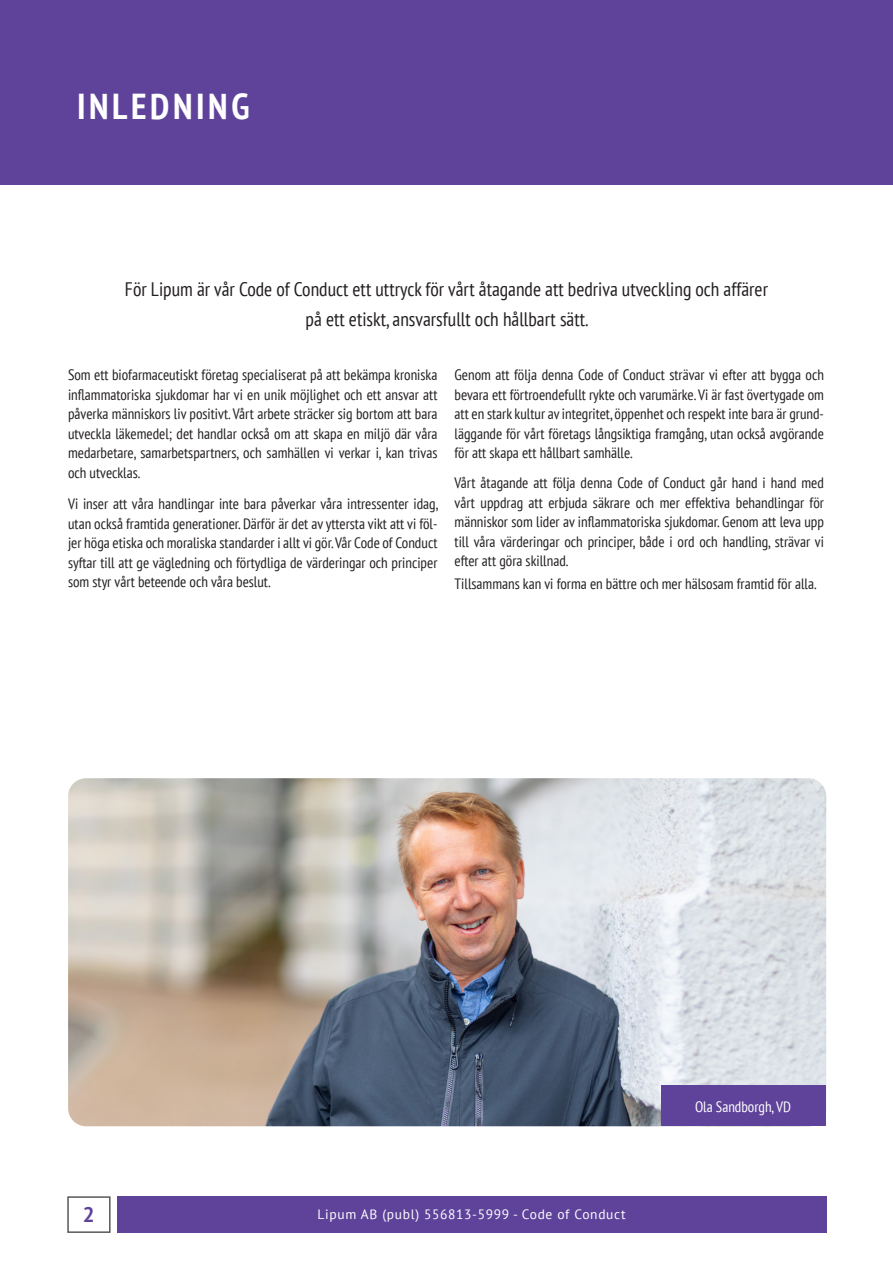
<style>
.page{position:relative;width:893px;height:1263px;background:#fff}
.page>*{position:absolute;margin:0;border:0;box-sizing:border-box;transform-origin:0 0}
.t1{font:700 condensed 36px "PT Sans";letter-spacing:.1em;color:#fff}
.t2{font:700 21px "PT Sans";color:#5f439b}
.t3{font:condensed 19.5px "PT Sans";color:#231f20}
.t4{font:condensed 15px/19.5px "PT Sans";color:#231f20;text-align:justify}
.t5{font:condensed 15px "PT Sans";color:#fff}
.t6{font:13.5px "PT Sans";letter-spacing:.05em;color:#fff}
</style>
<div class="page">
<div style="left:117px;top:1196px;width:709px;height:37px;background:#5f439b"></div>
<div style="left:67px;top:1196px;width:44px;height:37px;border:2px solid #57585a"></div>
<div style="left:0;top:0;width:893px;height:185px;background:#5f439b"></div>
<img style="left:68px;top:778px;width:758px;height:348px">
<div style="left:661px;top:1085px;width:165px;height:41px;background:#5f439b"></div>
<p class="t1" style="left:77px;top:83px;width:174px">INLEDNING</p>
<p class="t3" style="left:125px;top:277px;width:644px">För Lipum är vår Code of Conduct ett uttryck för vårt åtagande att bedriva utveckling och affärer</p>
<p class="t3" style="left:306px;top:307px;width:284px">på ett etiskt, ansvarsfullt och hållbart sätt.</p>
<p class="t4" style="left:68px;top:365px;width:371px">Som ett biofarmaceutiskt företag specialiserat på att bekämpa kroniska inflammatoriska sjukdomar har vi en unik möjlighet och ett ansvar att påverka människors liv positivt. Vårt arbete sträcker sig bortom att bara utveckla läkemedel; det handlar också om att skapa en miljö där våra medarbetare, samarbetspartners, och samhällen vi verkar i, kan trivas och utvecklas.</p>
<p class="t4" style="left:68px;top:494px;width:372px">Vi inser att våra handlingar inte bara påverkar våra intressenter idag, utan också framtida generationer. Därför är det av yttersta vikt att vi föl&shy;jer höga etiska och moraliska standarder i allt vi gör. Vår Code of Conduct syftar till att ge vägledning och förtydliga de värderingar och principer som styr vårt beteende och våra beslut.</p>
<p class="t4" style="left:455px;top:365px;width:371px">Genom att följa denna Code of Conduct strävar vi efter att bygga och bevara ett förtroendefullt rykte och varumärke. Vi är fast övertygade om att en stark kultur av integritet, öppenhet och respekt inte bara är grund&shy;läggande för vårt företags långsiktiga framgång, utan också avgörande för att skapa ett hållbart samhälle.</p>
<p class="t4" style="left:455px;top:473px;width:371px">Vårt åtagande att följa denna Code of Conduct går hand i hand med vårt uppdrag att erbjuda säkrare och mer effektiva behandlingar för människor som lider av inflammatoriska sjukdomar. Genom att leva upp till våra värderingar och principer, både i ord och handling, strävar vi efter att göra skillnad.</p>
<p class="t4" style="left:455px;top:573px;width:364px">Tillsammans kan vi forma en bättre och mer hälsosam framtid för alla.</p>
<p class="t5" style="left:695px;top:1097px;width:98px">Ola Sandborgh, VD</p>
<h2 class="t2" style="left:83px;top:1201px;width:13px">2</h2>
<p class="t6" style="left:318px;top:1205px;width:309px">Lipum AB (publ) 556813-5999 - Code of Conduct</p>
</div>
